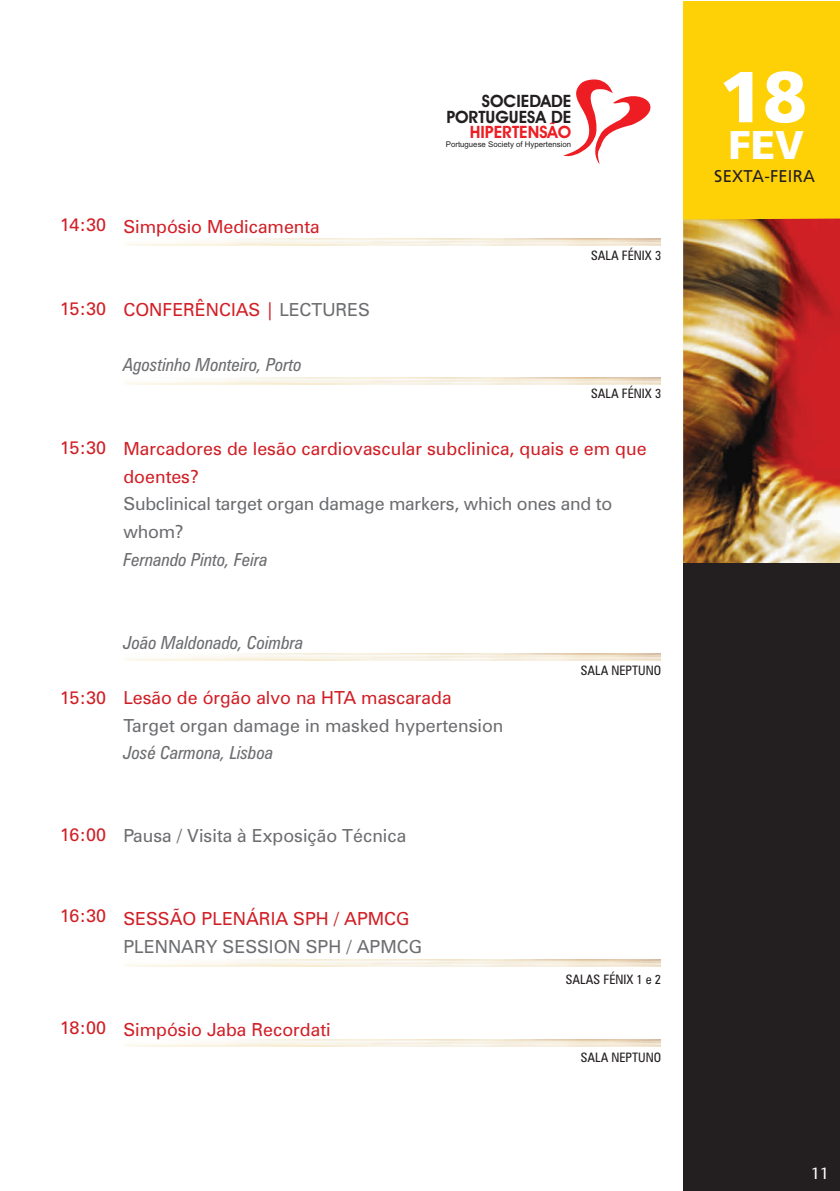
<style>
.page{position:relative;width:840px;height:1191px;background:#fff}
.page>*{position:absolute;margin:0;border:0;box-sizing:border-box;transform-origin:0 0}
.t1{font:900 72px "Frutiger";color:#fff}
.t2{font:900 40px "Frutiger";color:#fff}
.t3{font:18px/28px "Zurich BT";color:#d11f26}
.t4{font:18px/28px "Zurich BT";color:#6c6d70}
.t5{font:italic condensed 18px "Zurich BT";color:#6c6d70}
.t6{font:700 17px/15.8px "Avant Garde IT Cby BT";color:#231f20;text-align:right}
.t7{font:17px "Frutiger";color:#231f20}
.t8{font:700 17px "Avant Garde IT Cby BT";color:#ee1d23}
.t9{font:16px "Stone Sans";color:#fff}
.t10{font:condensed 13px "Zurich BT";color:#231f20}
.t11{font:7.8px "Arial";color:#231f20}
.s1{color:#6c6d70}
</style>
<div class="page">
<div style="left:682px;top:1px;width:157px;height:223px;background:#fed006"></div>
<img style="left:682px;top:219px;width:157px;height:344px">
<div style="left:682px;top:563px;width:157px;height:628px;background:#231f20"></div>
<svg style="left:563px;top:79px;width:88px;height:85px"></svg>
<p class="t6" style="left:446px;top:94px;width:126px">SOCIEDADE<br>PORTUGUESA DE</p>
<p class="t8" style="left:469px;top:125px;width:103px">HIPERTENSÃO</p>
<p class="t11" style="left:445px;top:141px;width:127px">Portuguese Society of Hypertension</p>
<h1 class="t1" style="left:718px;top:55px;width:90px">18</h1>
<h2 class="t2" style="left:728px;top:121px;width:77px">FEV</h2>
<p class="t7" style="left:713px;top:169px;width:103px">SEXTA-FEIRA</p>
<p class="t3" style="left:60px;top:213px;width:48px">14:30</p>
<p class="t3" style="left:123px;top:214px;width:198px">Simpósio Medicamenta</p>
<p class="t10" style="left:590px;top:250px;width:72px">SALA FÉNIX 3</p>
<p class="t3" style="left:60px;top:297px;width:48px">15:30</p>
<p class="t3" style="left:123px;top:297px;width:248px">CONFERÊNCIAS | <span class="s1">LECTURES</span></p>
<p class="t5" style="left:123px;top:357px;width:180px">Agostinho Monteiro, Porto</p>
<p class="t10" style="left:590px;top:388px;width:72px">SALA FÉNIX 3</p>
<p class="t3" style="left:60px;top:435px;width:48px">15:30</p>
<p class="t3" style="left:123px;top:436px;width:524px">Marcadores de lesão cardiovascular subclinica, quais e em que doentes?</p>
<p class="t4" style="left:123px;top:491px;width:490px">Subclinical target organ damage markers, which ones and to whom?</p>
<p class="t5" style="left:123px;top:552px;width:146px">Fernando Pinto, Feira</p>
<p class="t5" style="left:123px;top:635px;width:181px">João Maldonado, Coimbra</p>
<p class="t10" style="left:580px;top:665px;width:82px">SALA NEPTUNO</p>
<p class="t3" style="left:60px;top:685px;width:48px">15:30</p>
<p class="t3" style="left:123px;top:685px;width:329px">Lesão de órgão alvo na HTA mascarada</p>
<p class="t4" style="left:123px;top:713px;width:381px">Target organ damage in masked hypertension</p>
<p class="t5" style="left:123px;top:745px;width:151px">José Carmona, Lisboa</p>
<p class="t3" style="left:60px;top:822px;width:48px">16:00</p>
<p class="t4" style="left:123px;top:823px;width:284px">Pausa / Visita à Exposição Técnica</p>
<p class="t3" style="left:60px;top:903px;width:48px">16:30</p>
<p class="t3" style="left:123px;top:906px;width:287px">SESSÃO PLENÁRIA SPH / APMCG</p>
<p class="t4" style="left:123px;top:934px;width:300px">PLENNARY SESSION SPH / APMCG</p>
<p class="t10" style="left:565px;top:974px;width:97px">SALAS FÉNIX 1 e 2</p>
<p class="t3" style="left:60px;top:1015px;width:48px">18:00</p>
<p class="t3" style="left:123px;top:1016px;width:208px">Simpósio Jaba Recordati</p>
<p class="t10" style="left:580px;top:1052px;width:82px">SALA NEPTUNO</p>
<p class="t9" style="left:810px;top:1164px;width:20px">11</p>
</div>
